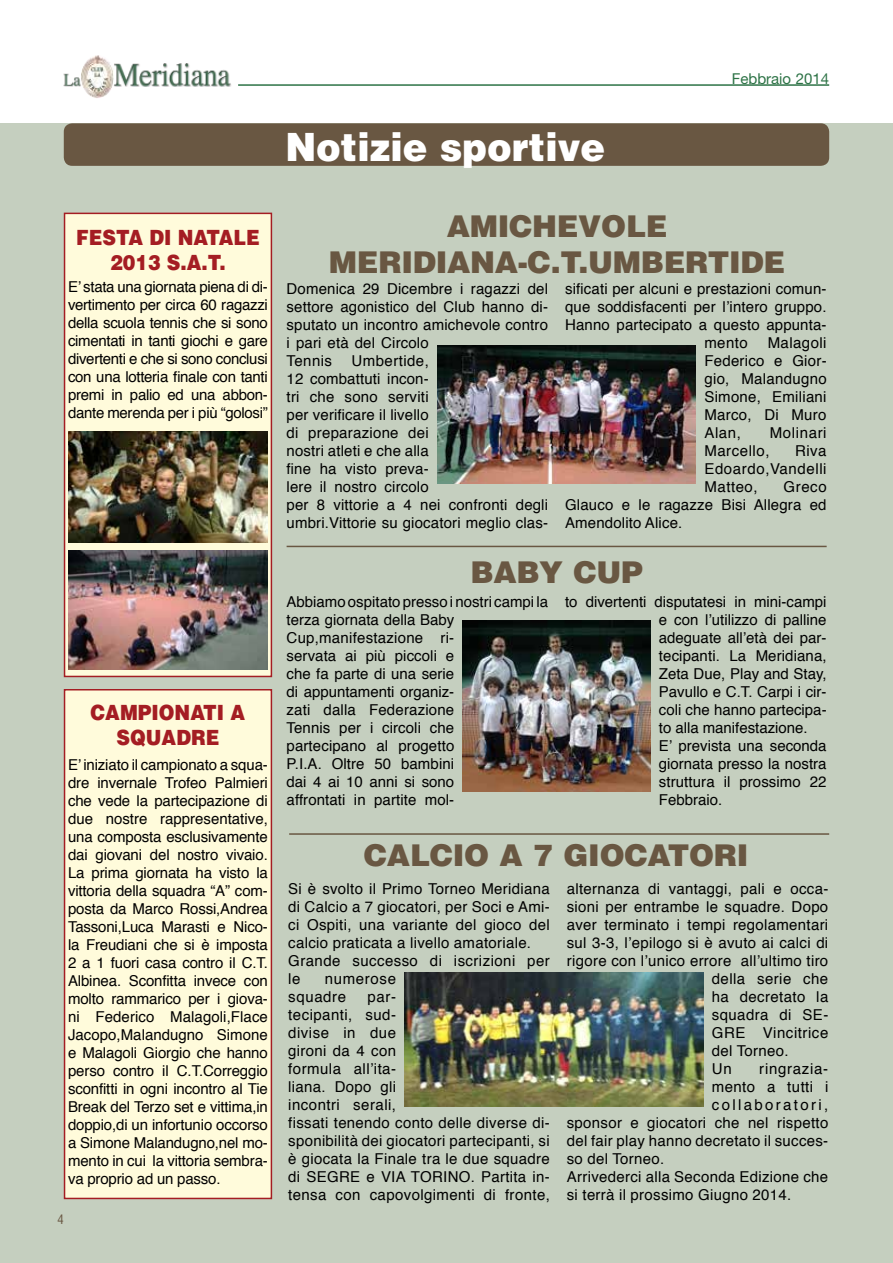
<style>
.page{position:relative;width:893px;height:1263px;background:#fff}
.page>*{position:absolute;margin:0;border:0;box-sizing:border-box;transform-origin:0 0}
.t1{font:900 39px "Helvetica";color:#fff;scale:.95 1}
.t2{font:900 30px/36px "Helvetica";letter-spacing:-.01em;color:#695742;text-align:center}
.t3{font:900 21px/25.2px "Helvetica";color:#a41d23;text-align:center;scale:.9 1}
.t4{font:15px/18px "Helvetica";letter-spacing:.01em;color:#000}
.t5{font:15px "Helvetica";letter-spacing:.03em;color:#000}
.t6{font:15px "Helvetica";letter-spacing:.035em;color:#000}
.t7{font:15px/18px "Helvetica";letter-spacing:.045em;color:#000}
.t8{font:15px "Helvetica";letter-spacing:.155em;color:#000}
.t9{font:15px "Helvetica Neue";color:#2d7346}
.t10{font:15px "Helvetica";letter-spacing:.05em;color:#000}
.t11{font:15px "Helvetica";letter-spacing:.04em;color:#000}
.t12{font:condensed 12.75px "Helvetica";color:#695742}
</style>
<div class="page">
<div style="left:0;top:123px;width:892px;height:1140px;background:#c5cfbf"></div>
<div style="left:64px;top:123px;width:765px;height:43px;background:#695742;border-radius:9px"></div>
<img style="left:114px;top:63px;width:117px;height:24px">
<img style="left:63px;top:73px;width:18px;height:14px">
<img style="left:81px;top:55px;width:33px;height:43px">
<hr style="left:238px;top:84px;width:591px;height:2px;background:#2d7346">
<hr style="left:287px;top:546px;width:540px;height:1px;background:#695742">
<div style="left:64px;top:213px;width:208px;height:464px;background:#fffbdb;border:2px solid #a41d23"></div>
<hr style="left:289px;top:833px;width:540px;height:2px;background:#695742">
<div style="left:64px;top:689px;width:208px;height:510px;background:#fffbdb;border:2px solid #a41d23"></div>
<img style="left:68px;top:550px;width:200px;height:119px">
<img style="left:68px;top:432px;width:200px;height:110px">
<img style="left:463px;top:621px;width:187px;height:171px">
<img style="left:437px;top:345px;width:259px;height:138px">
<img style="left:405px;top:973px;width:298px;height:133px">
<h3 class="t3" style="left:76px;top:224px;width:205px">FESTA DI NATALE<br>2013 S.A.T.</h3>
<p class="t4" style="left:68px;top:278px;width:201px;text-align:justify">E’ stata una giornata piena di di&shy;vertimento per circa 60 ragazzi della scuola tennis che si sono cimentati in tanti giochi e gare divertenti e che si sono conclusi con una lotteria finale con tanti premi in palio ed una abbon&shy;dante merenda per i più “golosi”</p>
<h3 class="t3" style="left:91px;top:699px;width:173px">CAMPIONATI A<br>SQUADRE</h3>
<p class="t4" style="left:68px;top:756px;width:201px;text-align:justify">E’ iniziato il campionato a squa&shy;dre invernale Trofeo Palmieri che vede la partecipazione di due nostre rappresentative, una composta esclusivamente dai giovani del nostro vivaio.<br>La prima giornata ha visto la vittoria della squadra “A” com&shy;posta da Marco Rossi,Andrea Tassoni,Luca Marasti e Nico&shy;la Freudiani che si è imposta 2 a 1 fuori casa contro il C.T.<br>Albinea. Sconfitta invece con molto rammarico per i giova&shy;ni Federico Malagoli,Flace Jacopo,Malandugno Simone e Malagoli Giorgio che hanno perso contro il C.T.Correggio sconfitti in ogni incontro al Tie Break del Terzo set e vittima,in doppio,di un infortunio occorso a Simone Malandugno,nel mo&shy;mento in cui la vittoria sembra&shy;va proprio ad un passo.</p>
<p class="t12" style="left:57px;top:1211px;width:8px">4</p>
<h1 class="t1" style="left:285px;top:122px;width:338px">Notizie sportive</h1>
<p class="t9" style="left:732px;top:70px;width:99px">Febbraio 2014</p>
<h2 class="t2" style="left:329px;top:207px;width:458px">AMICHEVOLE<br>MERIDIANA-C.T.UMBERTIDE</h2>
<p class="t4" style="left:287px;top:280px;width:263px">Domenica 29 Dicembre i ragazzi del settore agonistico del Club hanno di&shy;sputato un incontro amichevole contro i pari età del Circolo<br>Tennis</p>
<p class="t4" style="left:565px;top:280px;width:263px">sificati per alcuni e prestazioni comun-</p>
<p class="t4" style="left:565px;top:298px;width:263px">que soddisfacenti per l’intero gruppo.</p>
<p class="t4" style="left:565px;top:316px;width:263px">Hanno partecipato a questo appunta-</p>
<p class="t4" style="left:704px;top:334px;width:45px">mento</p>
<p class="t4" style="left:704px;top:334px;width:124px;text-align:justify;text-indent:63px">Malagoli Federico e Gior&shy;gio, Malandugno Simone, Emiliani Marco, Di Muro Alan,</p>
<p class="t4" style="left:287px;top:352px;width:263px;text-indent:65px">Umbertide,<br>12 combattuti incon-<br>tri che sono serviti<br>per verificare il livello<br>di preparazione dei<br>nostri atleti e che alla<br>fine ha visto preva-<br>lere il nostro circolo<br>per 8 vittorie a 4 nei confronti degli umbri.Vittorie su giocatori meglio clas-</p>
<p class="t11" style="left:770px;top:421px;width:58px">Molinari</p>
<p class="t6" style="left:704px;top:439px;width:67px">Marcello,</p>
<p class="t4" style="left:704px;top:442px;width:124px;text-align:justify;text-indent:91px">Riva Edoardo,Vandelli Matteo,</p>
<p class="t4" style="left:565px;top:478px;width:263px;text-align:justify;text-indent:218px">Greco Glauco e le ragazze Bisi Allegra ed Amendolito Alice.</p>
<h2 class="t2" style="left:470px;top:553px;width:174px">BABY CUP</h2>
<p class="t4" style="left:287px;top:593px;width:263px">Abbiamo ospitato presso i nostri campi la terza giornata della Baby<br>Cup,manifestazione ri-<br>servata ai più piccoli e<br>che fa parte di una serie<br>di appuntamenti organiz-<br>zati dalla Federazione<br>Tennis per i circoli che<br>partecipano al progetto<br>P.I.A. Oltre 50 bambini<br>dai 4 ai 10 anni si sono<br>affrontati in partite mol-</p>
<p class="t4" style="left:659px;top:593px;width:169px;text-indent:-94px">to divertenti disputatesi in mini-campi e con l’utilizzo di palline adeguate all’età dei par&shy;tecipanti. La Meridiana,<br>Zeta Due, Play and Stay,<br>Pavullo e C.T. Carpi i cir&shy;coli che hanno partecipa&shy;to alla manifestazione.<br>E’ prevista una seconda giornata presso la nostra struttura il prossimo 22<br>Febbraio.</p>
<h2 class="t2" style="left:364px;top:836px;width:386px">CALCIO A 7 GIOCATORI</h2>
<p class="t4" style="left:288px;top:880px;width:263px">Si è svolto il Primo Torneo Meridiana di Calcio a 7 giocatori, per Soci e Ami&shy;ci Ospiti, una variante del gioco del calcio praticata a livello amatoriale.<br>Grande successo di iscrizioni per le</p>
<p class="t4" style="left:567px;top:880px;width:263px">alternanza di vantaggi, pali e occa-</p>
<p class="t4" style="left:567px;top:898px;width:263px">sioni per entrambe le squadre. Dopo</p>
<p class="t4" style="left:567px;top:916px;width:263px">aver terminato i tempi regolamentari</p>
<p class="t4" style="left:567px;top:934px;width:263px">sul 3-3, l’epilogo si è avuto ai calci di</p>
<p class="t4" style="left:567px;top:952px;width:263px">rigore con l’unico errore all’ultimo tiro</p>
<p class="t5" style="left:712px;top:967px;width:118px">della serie che</p>
<p class="t5" style="left:712px;top:985px;width:118px">ha decretato la</p>
<p class="t5" style="left:712px;top:1003px;width:118px">squadra di SE-</p>
<p class="t6" style="left:712px;top:1021px;width:118px">GRE Vincitrice</p>
<p class="t4" style="left:712px;top:1042px;width:78px">del Torneo.</p>
<p class="t4" style="left:712px;top:1060px;width:21px">Un</p>
<p class="t10" style="left:759px;top:1057px;width:70px">ringrazia-</p>
<p class="t5" style="left:712px;top:1075px;width:118px">mento a tutti i</p>
<p class="t8" style="left:712px;top:1093px;width:118px">collaboratori,</p>
<p class="t4" style="left:567px;top:1114px;width:263px">sponsor e giocatori che nel rispetto</p>
<p class="t4" style="left:567px;top:1132px;width:263px">del fair play hanno decretato il succes-</p>
<p class="t4" style="left:567px;top:1150px;width:99px">so del Torneo.</p>
<p class="t4" style="left:567px;top:1168px;width:263px">Arrivederci alla Seconda Edizione che</p>
<p class="t4" style="left:567px;top:1186px;width:226px">si terrà il prossimo Giugno 2014.</p>
<p class="t7" style="left:288px;top:970px;width:109px;text-indent:36px">numerose squadre</p>
<p class="t4" style="left:288px;top:988px;width:263px;text-indent:79px">par-<br>tecipanti, sud-<br>divise in due<br>gironi da 4 con<br>formula all’ita-<br>liana. Dopo gli<br>incontri serali,<br>fissati tenendo conto delle diverse di&shy;sponibilità dei giocatori partecipanti, si è giocata la Finale tra le due squadre di SEGRE e VIA TORINO. Partita in&shy;tensa con capovolgimenti di fronte,</p>
</div>
